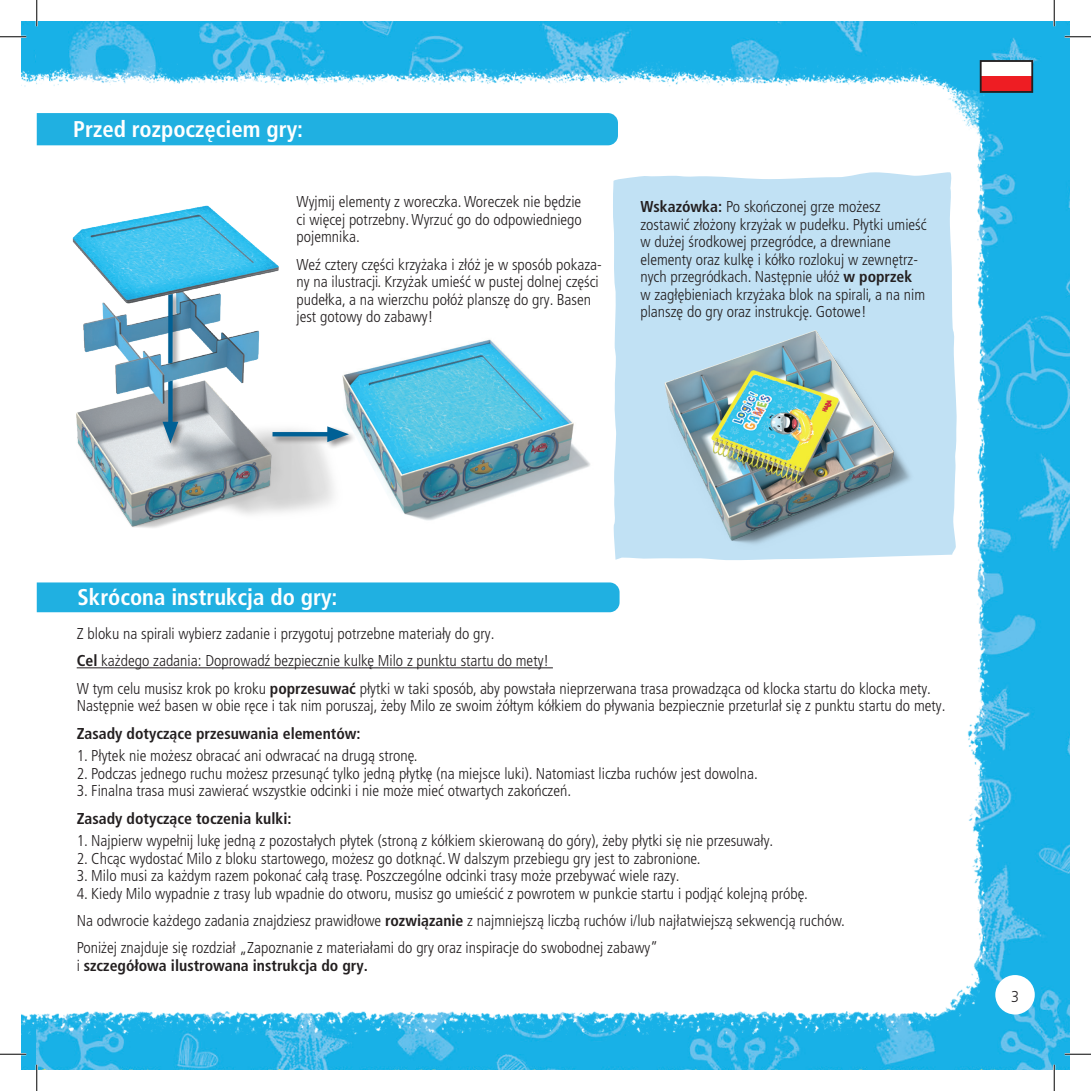
<style>
.page{position:relative;width:1091px;height:1091px;background:#fff}
.page>*{position:absolute;margin:0;border:0;box-sizing:border-box;transform-origin:0 0}
.Überschrift{font:700 condensed 22.75px "Frutiger LT Pro";color:#fff}
.Fließtext_Normal{font:300 condensed 15.75px/17.5px "Frutiger LT Pro";color:#231f20}
.Fließtext_Normal-2{font:700 condensed 15.75px "Frutiger LT Pro";color:#231f20}
.t1{font:300 15.75px "Frutiger LT Pro";color:#231f20;scale:.9 1}
.s1{font-weight:700}
</style>
<div class="page">
<img style="left:22px;top:22px;width:1047px;height:1047px">
<img style="left:22px;top:57px;width:16px;height:977px">
<img style="left:38px;top:57px;width:976px;height:977px">
<div style="left:612px;top:172px;width:345px;height:388px;background:#c1e1f4"></div>
<div style="left:995px;top:975px;width:39px;height:39px;background:#fff;border-radius:50%"></div>
<div style="left:980px;top:61px;width:52px;height:15px;background:#fff"></div>
<div style="left:980px;top:76px;width:52px;height:16px;background:#ee1d23"></div>
<div style="left:979px;top:60px;width:54px;height:33px;border:2px solid #231f20"></div>
<img style="left:22px;top:666px;width:1px;height:213px">
<div style="left:34px;top:205px;width:390px;height:328px;background:#fff;border-radius:21px"></div>
<img style="left:72px;top:205px;width:262px;height:323px">
<svg style="left:417px;top:322px;width:177px;height:206px"></svg>
<img style="left:342px;top:331px;width:252px;height:193px">
<img style="left:654px;top:321px;width:276px;height:243px">
<hr style="left:77px;top:667px;width:476px;height:1px;background:#231f20">
<div style="left:270px;top:425px;width:87px;height:25px;background:#231f20;opacity:.5"></div>
<hr style="left:272px;top:432px;width:63px;height:4px;background:#006095">
<svg style="left:327px;top:426px;width:22px;height:16px"></svg>
<div style="left:161px;top:292px;width:25px;height:159px;background:#231f20;opacity:.5"></div>
<svg style="left:168px;top:294px;width:5px;height:69px"></svg>
<svg style="left:163px;top:380px;width:15px;height:63px"></svg>
<div style="left:37px;top:113px;width:581px;height:32px;background:#20b0e1"></div>
<div style="left:37px;top:582px;width:582px;height:30px;background:#20b0e1"></div>
<hr style="left:0;top:36px;width:26px;height:2px;background:#fff">
<hr style="left:1064px;top:36px;width:26px;height:2px;background:#fff">
<hr style="left:0;top:1053px;width:26px;height:2px;background:#fff">
<hr style="left:1064px;top:1053px;width:26px;height:2px;background:#fff">
<hr style="left:36px;top:0;width:2px;height:26px;background:#fff">
<hr style="left:36px;top:1064px;width:2px;height:26px;background:#fff">
<hr style="left:1053px;top:0;width:2px;height:26px;background:#fff">
<hr style="left:1053px;top:1064px;width:2px;height:26px;background:#fff">
<svg style="left:0;top:36px;width:26px;height:1px"></svg>
<svg style="left:1064px;top:36px;width:26px;height:1px"></svg>
<svg style="left:0;top:1053px;width:26px;height:1px"></svg>
<svg style="left:1064px;top:1053px;width:26px;height:1px"></svg>
<svg style="left:36px;top:0;width:1px;height:26px"></svg>
<svg style="left:36px;top:1064px;width:1px;height:26px"></svg>
<svg style="left:1053px;top:0;width:1px;height:26px"></svg>
<svg style="left:1053px;top:1064px;width:1px;height:26px"></svg>
<p class="Überschrift" style="left:73px;top:115px;width:231px">Przed rozpoczęciem gry:</p>
<p class="Fließtext_Normal" style="left:296px;top:193px;width:287px;text-align:justify">Wyjmij elementy z woreczka. Woreczek nie będzie ci więcej potrzebny. Wyrzuć go do odpowiedniego pojemnika.</p>
<p class="Fließtext_Normal" style="left:296px;top:256px;width:307px">Weź cztery części krzyżaka i złóż je w sposób pokaza&shy;ny na ilustracji. Krzyżak umieść w pustej dolnej części pudełka, a na wierzchu połóż planszę do gry. Basen jest gotowy do zabawy!</p>
<p class="Fließtext_Normal" style="left:640px;top:198px;width:288px"><span class="s1">Wskazówka:</span> Po skończonej grze możesz zostawić złożony krzyżak w pudełku. Płytki umieść w dużej środkowej przegródce, a drewniane elementy oraz kulkę i kółko rozlokuj w zewnętrz&shy;nych przegródkach. Następnie ułóż <span class="s1">w poprzek<br></span>w zagłębieniach krzyżaka blok na spirali, a na nim planszę do gry oraz instrukcję. Gotowe!</p>
<p class="Überschrift" style="left:78px;top:583px;width:261px">Skrócona instrukcja do gry:</p>
<p class="Fließtext_Normal" style="left:77px;top:624px;width:419px">Z bloku na spirali wybierz zadanie i przygotuj potrzebne materiały do gry.</p>
<p class="Fließtext_Normal" style="left:77px;top:652px;width:474px"><span class="s1">Cel</span> każdego zadania: Doprowadź bezpiecznie kulkę Milo z punktu startu do mety!</p>
<p class="Fließtext_Normal" style="left:77px;top:679px;width:870px">W tym celu musisz krok po kroku <span class="s1">poprzesuwać</span> płytki w taki sposób, aby powstała nieprzerwana trasa prowadząca od klocka startu do klocka mety.<br>Następnie weź basen w obie ręce i tak nim poruszaj, żeby Milo ze swoim żółtym kółkiem do pływania bezpiecznie przeturlał się z punktu startu do mety.</p>
<p class="Fließtext_Normal-2" style="left:77px;top:723px;width:285px">Zasady dotyczące przesuwania elementów:</p>
<p class="Fließtext_Normal" style="left:77px;top:747px;width:342px">1. Płytek nie możesz obracać ani odwracać na drugą stronę.</p>
<p class="Fließtext_Normal" style="left:77px;top:764px;width:682px">2. Podczas jednego ruchu możesz przesunąć tylko jedną płytkę (na miejsce luki). Natomiast liczba ruchów jest dowolna.</p>
<p class="Fließtext_Normal" style="left:77px;top:782px;width:496px">3. Finalna trasa musi zawierać wszystkie odcinki i nie może mieć otwartych zakończeń.</p>
<p class="Fließtext_Normal-2" style="left:77px;top:808px;width:216px">Zasady dotyczące toczenia kulki:</p>
<p class="Fließtext_Normal" style="left:77px;top:832px;width:698px">1. Najpierw wypełnij lukę jedną z pozostałych płytek (stroną z kółkiem skierowaną do góry), żeby płytki się nie przesuwały.</p>
<p class="Fließtext_Normal" style="left:77px;top:849px;width:625px">2. Chcąc wydostać Milo z bloku startowego, możesz go dotknąć. W dalszym przebiegu gry jest to zabronione.</p>
<p class="Fließtext_Normal" style="left:77px;top:867px;width:604px">3. Milo musi za każdym razem pokonać całą trasę. Poszczególne odcinki trasy może przebywać wiele razy.</p>
<p class="Fließtext_Normal" style="left:77px;top:884px;width:732px">4. Kiedy Milo wypadnie z trasy lub wpadnie do otworu, musisz go umieścić z powrotem w punkcie startu i podjąć kolejną próbę.</p>
<p class="Fließtext_Normal" style="left:77px;top:912px;width:769px">Na odwrocie każdego zadania znajdziesz prawidłowe <span class="s1">rozwiązanie</span> z najmniejszą liczbą ruchów i/lub najłatwiejszą sekwencją ruchów.</p>
<p class="Fließtext_Normal" style="left:77px;top:939px;width:582px">Poniżej znajduje się rozdział „Zapoznanie z materiałami do gry oraz inspiracje do swobodnej zabawy” i <span class="s1">szczegółowa ilustrowana instrukcja do gry.</span></p>
<p class="t1" style="left:1011px;top:986px;width:10px">3</p>
</div>
